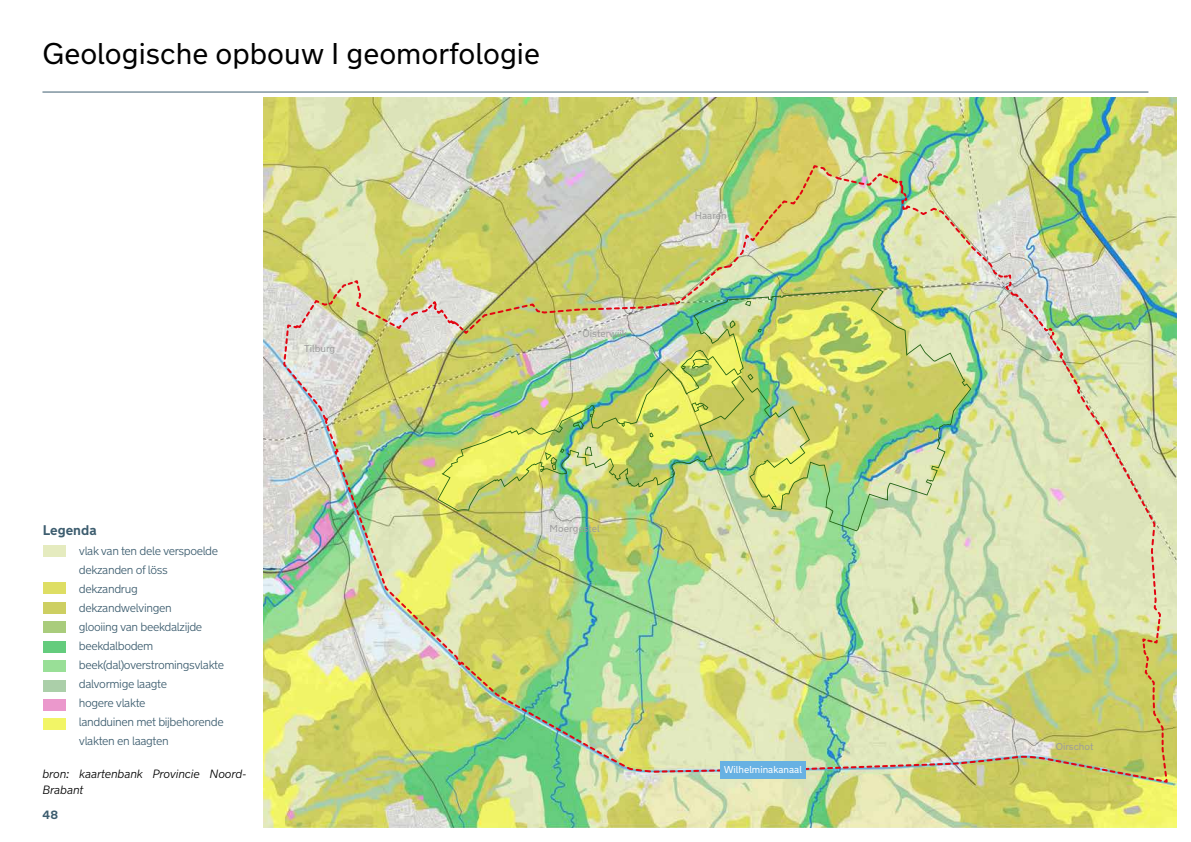
<style>
.page{position:relative;width:1191px;height:842px;background:#fff}
.page>*{position:absolute;margin:0;border:0;box-sizing:border-box;transform-origin:0 0}
.t1{font:30px "New Transport";color:#000}
.t2{font:700 14px "New Transport";color:#3d5d6f}
.t3{font:300 12px/19px "New Transport";letter-spacing:-.03em;color:#3d5d6f}
.t4{font:italic 300 12px/16px "New Transport";letter-spacing:-.01em;color:#000}
.t5{font:700 12px "New Transport";color:#3d5d6f}
.t6{font:10px "New Transport";color:#9d9d9c}
.t7{font:10px "New Transport";color:#fff}
</style>
<div class="page">
<hr style="left:42px;top:92px;width:1106px;height:1px;background:#3d5d6f">
<img style="left:264px;top:98px;width:912px;height:730px">
<div style="left:43px;top:546px;width:22px;height:11px;background:#e5ebbf"></div>
<div style="left:43px;top:602px;width:22px;height:11px;background:#cdcf62"></div>
<div style="left:43px;top:660px;width:22px;height:12px;background:#99df97"></div>
<div style="left:43px;top:680px;width:22px;height:11px;background:#abcfa9"></div>
<div style="left:43px;top:699px;width:22px;height:12px;background:#eb98cc"></div>
<div style="left:43px;top:719px;width:22px;height:11px;background:#f2f566"></div>
<div style="left:43px;top:621px;width:22px;height:12px;background:#a9cc7c"></div>
<div style="left:43px;top:582px;width:22px;height:12px;background:#dede64"></div>
<div style="left:43px;top:641px;width:22px;height:11px;background:#64cc7d"></div>
<img style="left:282px;top:164px;width:887px;height:620px">
<div style="left:720px;top:761px;width:85px;height:17px;background:#67b1e3"></div>
<img style="left:437px;top:289px;width:534px;height:242px">
<h1 class="t1" style="left:43px;top:35px;width:499px">Geologische opbouw I geomorfologie</h1>
<p class="t6" style="left:304px;top:343px;width:33px">Tilburg</p>
<p class="t2" style="left:43px;top:521px;width:55px">Legenda</p>
<p class="t3" style="left:79px;top:542px;width:147px">vlak van ten dele verspoelde dekzanden of löss dekzandrug dekzandwelvingen<br>glooiing van beekdalzijde beekdalbodem beek(dal)overstromingsvlakte dalvormige laagte<br>hogere vlakte<br>landduinen met bijbehorende vlakten en laagten</p>
<p class="t4" style="left:42px;top:766px;width:206px">bron: kaartenbank Provincie Noord-<br>Brabant</p>
<p class="t5" style="left:43px;top:807px;width:17px">48</p>
<p class="t6" style="left:582px;top:327px;width:46px">Oisterwijk</p>
<p class="t6" style="left:549px;top:522px;width:51px">Moergestel</p>
<p class="t6" style="left:694px;top:209px;width:33px">Haaren</p>
<p class="t7" style="left:723px;top:763px;width:80px">Wilhelminakanaal</p>
<p class="t6" style="left:1055px;top:740px;width:39px">Oirschot</p>
</div>
